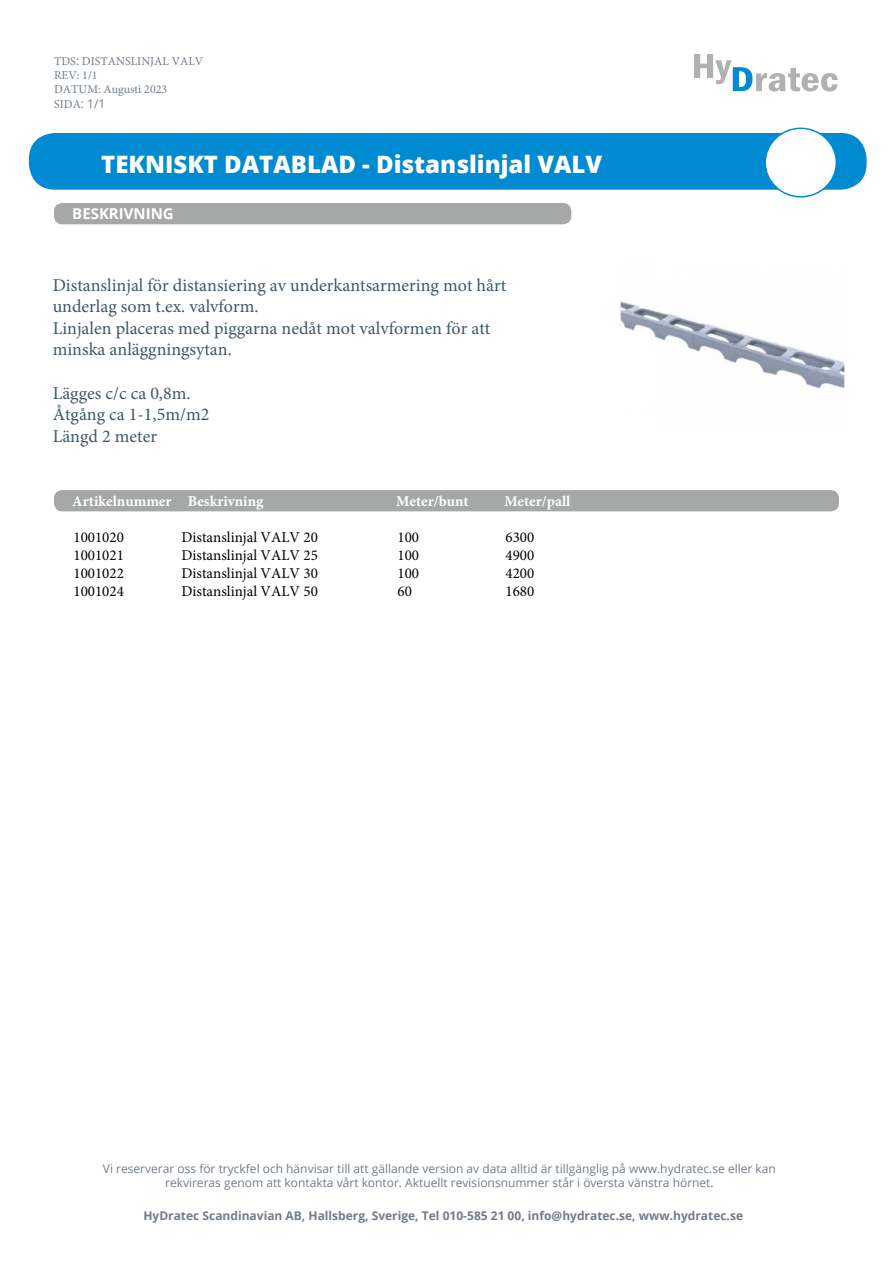
<style>
.page{position:relative;width:893px;height:1263px;background:#fff}
.page>*{position:absolute;margin:0;border:0;box-sizing:border-box;transform-origin:0 0}
.t1{font:800 24px "Open Sans";color:#fff}
.t2{font:18px/21.6px "Minion Pro";color:#3f5863}
.t3{font:15px "Minion Pro";color:#000}
.t4{font:700 15px "Minion Pro";color:#fff}
.t5{font:700 15px "Open Sans";color:#fff}
.t6{font:12px/14.4px "Open Sans";color:#727c88;text-align:center}
.t7{font:700 12px "Open Sans";color:#717c88}
.t8{font:12px/14.4px "Minion Pro";color:#717c88}
.s1{font-family:"Open Sans"}
</style>
<div class="page">
<svg style="left:694px;top:54px;width:144px;height:38px"></svg>
<div style="left:30px;top:134px;width:836px;height:55px;background:#008ad1;border-radius:25px"></div>
<div style="left:29px;top:133px;width:838px;height:57px;border:2px solid #008ad1;border-radius:25px"></div>
<div style="left:765px;top:128px;width:71px;height:69px;background:#fff;border-radius:50%"></div>
<div style="left:764px;top:128px;width:73px;height:70px;border:2px solid #008ad1;border-radius:50%"></div>
<div style="left:55px;top:204px;width:516px;height:20px;background:#a6a8a8;border-radius:8px"></div>
<div style="left:54px;top:203px;width:517px;height:21px;border:2px solid #a6a8a8;border-radius:8px"></div>
<div style="left:55px;top:491px;width:783px;height:20px;background:#a6a8a8;border-radius:8px"></div>
<div style="left:54px;top:490px;width:785px;height:21px;border:2px solid #a6a8a8;border-radius:8px"></div>
<img style="left:620px;top:301px;width:225px;height:88px">
<p class="t8" style="left:54px;top:54px;width:151px">TDS<span class="s1">:</span> DISTANSLINJAL VALV<br>REV: 1/1<br>DATUM: Augusti 2023<br>SIDA<span class="s1">: 1/1</span></p>
<p class="t1" style="left:101px;top:146px;width:502px">TEKNISKT DATABLAD - Distanslinjal VALV</p>
<p class="t5" style="left:72px;top:203px;width:103px">BESKRIVNING</p>
<p class="t2" style="left:53px;top:274px;width:455px">Distanslinjal för distansiering av underkantsarmering mot hårt underlag som t.ex. valvform.<br>Linjalen placeras med piggarna nedåt mot valvformen för att minska anläggningsytan.</p>
<p class="t2" style="left:53px;top:382px;width:158px">Lägges c/c ca 0,8m.<br>Åtgång ca 1-1,5m/m2<br>Längd 2 meter</p>
<p class="t4" style="left:72px;top:490px;width:193px">Artikelnummer Beskrivning</p>
<p class="t4" style="left:396px;top:490px;width:74px">Meter/bunt</p>
<p class="t4" style="left:504px;top:490px;width:68px">Meter/pall</p>
<p class="t3" style="left:73px;top:527px;width:52px">1001020</p>
<p class="t3" style="left:181px;top:527px;width:138px">Distanslinjal VALV 20</p>
<p class="t3" style="left:397px;top:527px;width:23px">100</p>
<p class="t3" style="left:505px;top:527px;width:30px">6300</p>
<p class="t3" style="left:73px;top:545px;width:52px">1001021</p>
<p class="t3" style="left:181px;top:545px;width:138px">Distanslinjal VALV 25</p>
<p class="t3" style="left:397px;top:545px;width:23px">100</p>
<p class="t3" style="left:505px;top:545px;width:30px">4900</p>
<p class="t3" style="left:73px;top:563px;width:52px">1001022</p>
<p class="t3" style="left:181px;top:563px;width:138px">Distanslinjal VALV 30</p>
<p class="t3" style="left:397px;top:563px;width:23px">100</p>
<p class="t3" style="left:505px;top:563px;width:30px">4200</p>
<p class="t3" style="left:73px;top:581px;width:52px">1001024</p>
<p class="t3" style="left:181px;top:581px;width:138px">Distanslinjal VALV 50</p>
<p class="t3" style="left:397px;top:581px;width:16px">60</p>
<p class="t3" style="left:505px;top:581px;width:30px">1680</p>
<p class="t6" style="left:103px;top:1161px;width:675px">Vi reserverar oss för tryckfel och hänvisar till att gällande version av data alltid är tillgänglig på www.hydratec.se eller kan rekvireras genom att kontakta vårt kontor. Aktuellt revisionsnummer står i översta vänstra hörnet.</p>
<p class="t7" style="left:143px;top:1207px;width:601px">HyDratec Scandinavian AB, Hallsberg, Sverige, Tel 010-585 21 00, info@hydratec.se, www.hydratec.se</p>
</div>
